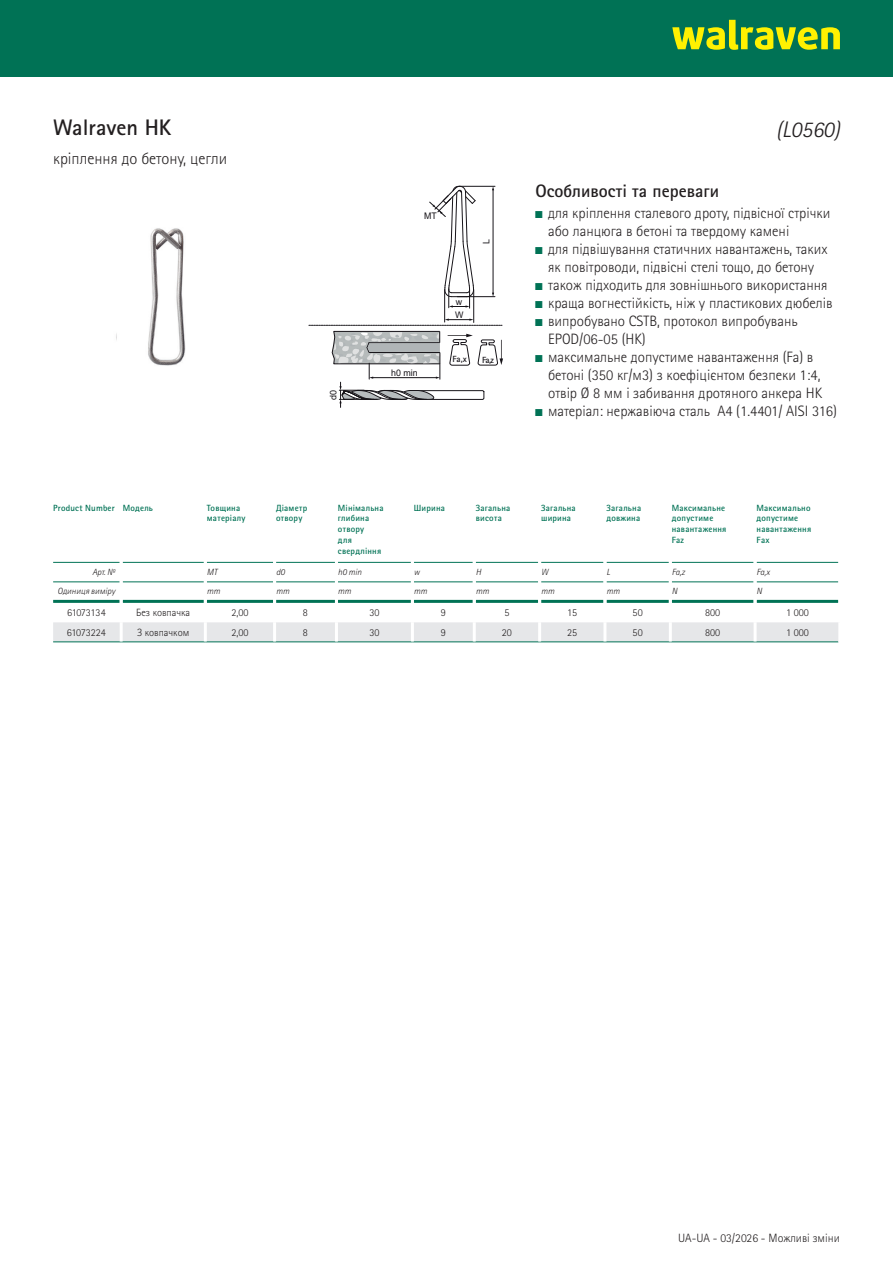
<style>
.page{position:relative;width:893px;height:1263px;background:#fff}
.page>*{position:absolute;margin:0;border:0;box-sizing:border-box;transform-origin:0 0}
.t1{font:700 22.5px "Rotis Sans Serif W1 G";color:#231f20}
.t2{font:italic 300 22.5px "Rotis Sans Serif W1 G";color:#231f20}
.t3{font:700 18px "Rotis Sans Serif W1 G";color:#231f20}
.t4{font:300 16.5px "Rotis Sans Serif W1 G";color:#231f20}
.t5{font:300 15px/18px "Rotis Sans Serif W1 G";color:#231f20}
.t6{font:300 12px "Rotis Sans Serif W1 G";color:#231f20}
.t7{font:300 10.5px "Rotis Sans Serif W1 G";color:#231f20}
.t8{font:300 10.5px "Rotis Sans Serif W1 G";letter-spacing:-.035em;color:#231f20}
.t9{font:700 9px/10.8px "Rotis Sans Serif W1 G";letter-spacing:.025em;color:#007255}
.t10{font:italic 300 9px "Rotis Sans Serif W1 G";color:#231f20}
.t11{font:9px "Arial";color:#171419}
.t12{font:700 8.85px "Rotis Sans Serif Std";color:#171419}
.s1{font-family:"Arial Narrow";font-weight:400;color:#007255}
</style>
<div class="page">
<div style="left:0;top:0;width:893px;height:77px;background:#007255"></div>
<svg style="left:672px;top:20px;width:168px;height:30px"></svg>
<hr style="left:459px;top:186px;width:36px;height:1px;background:#171419">
<hr style="left:457px;top:296px;width:38px;height:1px;background:#171419">
<hr style="left:493px;top:190px;width:1px;height:103px;background:#171419">
<hr style="left:444px;top:290px;width:1px;height:32px;background:#171419">
<hr style="left:473px;top:290px;width:1px;height:32px;background:#171419">
<svg style="left:309px;top:319px;width:194px;height:88px"></svg>
<svg style="left:429px;top:185px;width:47px;height:123px"></svg>
<img style="left:116px;top:228px;width:70px;height:138px">
<div style="left:53px;top:622px;width:785px;height:19px;background:#e6e7e9"></div>
<hr style="left:53px;top:562px;width:67px;height:1px;background:#007255">
<hr style="left:123px;top:562px;width:81px;height:1px;background:#007255">
<hr style="left:207px;top:562px;width:66px;height:1px;background:#007255">
<hr style="left:276px;top:562px;width:59px;height:1px;background:#007255">
<hr style="left:338px;top:562px;width:73px;height:1px;background:#007255">
<hr style="left:414px;top:562px;width:59px;height:1px;background:#007255">
<hr style="left:476px;top:562px;width:62px;height:1px;background:#007255">
<hr style="left:541px;top:562px;width:62px;height:1px;background:#007255">
<hr style="left:606px;top:562px;width:63px;height:1px;background:#007255">
<hr style="left:672px;top:562px;width:82px;height:1px;background:#007255">
<hr style="left:757px;top:562px;width:81px;height:1px;background:#007255">
<hr style="left:53px;top:581px;width:67px;height:1px;background:#007255">
<hr style="left:123px;top:581px;width:81px;height:1px;background:#007255">
<hr style="left:207px;top:581px;width:66px;height:1px;background:#007255">
<hr style="left:276px;top:581px;width:59px;height:1px;background:#007255">
<hr style="left:338px;top:581px;width:73px;height:1px;background:#007255">
<hr style="left:414px;top:581px;width:59px;height:1px;background:#007255">
<hr style="left:476px;top:581px;width:62px;height:1px;background:#007255">
<hr style="left:541px;top:581px;width:62px;height:1px;background:#007255">
<hr style="left:606px;top:581px;width:63px;height:1px;background:#007255">
<hr style="left:672px;top:581px;width:82px;height:1px;background:#007255">
<hr style="left:757px;top:581px;width:81px;height:1px;background:#007255">
<hr style="left:53px;top:641px;width:68px;height:1px;background:#007255">
<hr style="left:121px;top:641px;width:84px;height:1px;background:#007255">
<hr style="left:205px;top:641px;width:70px;height:1px;background:#007255">
<hr style="left:275px;top:641px;width:61px;height:1px;background:#007255">
<hr style="left:336px;top:641px;width:76px;height:1px;background:#007255">
<hr style="left:412px;top:641px;width:62px;height:1px;background:#007255">
<hr style="left:474px;top:641px;width:66px;height:1px;background:#007255">
<hr style="left:540px;top:641px;width:65px;height:1px;background:#007255">
<hr style="left:605px;top:641px;width:65px;height:1px;background:#007255">
<hr style="left:670px;top:641px;width:85px;height:1px;background:#007255">
<hr style="left:755px;top:641px;width:83px;height:1px;background:#007255">
<hr style="left:53px;top:600px;width:67px;height:3px;background:#007255">
<hr style="left:123px;top:600px;width:81px;height:3px;background:#007255">
<hr style="left:207px;top:600px;width:66px;height:3px;background:#007255">
<hr style="left:276px;top:600px;width:59px;height:3px;background:#007255">
<hr style="left:338px;top:600px;width:73px;height:3px;background:#007255">
<hr style="left:414px;top:600px;width:59px;height:3px;background:#007255">
<hr style="left:476px;top:600px;width:62px;height:3px;background:#007255">
<hr style="left:541px;top:600px;width:62px;height:3px;background:#007255">
<hr style="left:606px;top:600px;width:63px;height:3px;background:#007255">
<hr style="left:672px;top:600px;width:82px;height:3px;background:#007255">
<hr style="left:757px;top:600px;width:81px;height:3px;background:#007255">
<hr style="left:120px;top:622px;width:3px;height:19px;background:#fff">
<hr style="left:204px;top:622px;width:3px;height:19px;background:#fff">
<hr style="left:273px;top:622px;width:3px;height:19px;background:#fff">
<hr style="left:335px;top:622px;width:3px;height:19px;background:#fff">
<hr style="left:411px;top:622px;width:3px;height:19px;background:#fff">
<hr style="left:473px;top:622px;width:3px;height:19px;background:#fff">
<hr style="left:538px;top:622px;width:3px;height:19px;background:#fff">
<hr style="left:603px;top:622px;width:3px;height:19px;background:#fff">
<hr style="left:669px;top:622px;width:3px;height:19px;background:#fff">
<hr style="left:754px;top:622px;width:3px;height:19px;background:#fff">
<h1 class="t1" style="left:53px;top:113px;width:120px">Walraven HK</h1>
<h1 class="t2" style="left:776px;top:116px;width:65px">(L0560)</h1>
<p class="t4" style="left:53px;top:149px;width:176px">кріплення до бетону, цегли</p>
<p class="t3" style="left:535px;top:180px;width:185px">Особливості та переваги</p>
<p class="t5" style="left:548px;top:204px;width:284px;text-indent:-13px"><span class="s1">■</span> для кріплення сталевого дроту, підвісної стрічки або ланцюга в бетоні та твердому камені</p>
<p class="t5" style="left:535px;top:240px;width:294px;text-align:center"><span class="s1">■</span> для підвішування статичних навантажень, таких як повітроводи, підвісні стелі тощо, до бетону</p>
<p class="t5" style="left:535px;top:276px;width:294px"><span class="s1">■</span> також підходить для зовнішнього використання</p>
<p class="t5" style="left:535px;top:294px;width:299px"><span class="s1">■</span> краща вогнестійкість, ніж у пластикових дюбелів</p>
<p class="t5" style="left:548px;top:312px;width:251px;text-indent:-13px"><span class="s1">■</span> випробувано CSTB, протокол випробувань<br>EPOD/06-05 (HK)</p>
<p class="t5" style="left:548px;top:348px;width:276px;text-indent:-13px"><span class="s1">■</span> максимальне допустиме навантаження (Fa) в бетоні (350 кг/м3) з коефіцієнтом безпеки 1:4, отвір Ø 8 мм і забивання дротяного анкера HK</p>
<p class="t5" style="left:535px;top:402px;width:303px"><span class="s1">■</span> матеріал: нержавіюча сталь A4 (1.4401/ AISI 316)</p>
<p class="t11" style="left:424px;top:210px;width:14px">MT</p>
<p class="t11" style="left:480px;top:244px;width:6px;rotate:-90deg">L</p>
<p class="t11" style="left:456px;top:296px;width:8px">w</p>
<p class="t11" style="left:455px;top:308px;width:10px">W</p>
<p class="t12" style="left:452px;top:354px;width:16px">Fa,x</p>
<p class="t12" style="left:482px;top:354px;width:13px">Fa,z</p>
<p class="t11" style="left:391px;top:366px;width:28px">h0 min</p>
<p class="t11" style="left:327px;top:399px;width:12px;rotate:-90deg">d0</p>
<p class="t9" style="left:53px;top:502px;width:101px">Product Number Модель</p>
<p class="t9" style="left:207px;top:502px;width:40px">Товщина матеріалу</p>
<p class="t9" style="left:276px;top:502px;width:33px">Діаметр отвору</p>
<p class="t9" style="left:338px;top:502px;width:47px">Мінімальна глибина отвору<br>для свердління</p>
<p class="t9" style="left:414px;top:502px;width:33px">Ширина</p>
<p class="t9" style="left:476px;top:502px;width:36px">Загальна висота</p>
<p class="t9" style="left:541px;top:502px;width:36px">Загальна ширина</p>
<p class="t9" style="left:606px;top:502px;width:36px">Загальна довжина</p>
<p class="t9" style="left:672px;top:502px;width:56px">Максимальне допустиме навантаження<br>Faz</p>
<p class="t9" style="left:757px;top:502px;width:56px">Максимально допустиме навантаження<br>Fax</p>
<p class="t10" style="left:92px;top:567px;width:25px">Арт. №</p>
<p class="t10" style="left:207px;top:567px;width:12px">MT</p>
<p class="t10" style="left:276px;top:567px;width:10px">d0</p>
<p class="t10" style="left:338px;top:567px;width:25px">h0 min</p>
<p class="t10" style="left:414px;top:567px;width:8px">w</p>
<p class="t10" style="left:476px;top:567px;width:7px">H</p>
<p class="t10" style="left:541px;top:567px;width:9px">W</p>
<p class="t10" style="left:606px;top:567px;width:5px">L</p>
<p class="t10" style="left:672px;top:567px;width:14px">Fa,z</p>
<p class="t10" style="left:757px;top:567px;width:15px">Fa,x</p>
<p class="t10" style="left:58px;top:586px;width:59px">Одиниця виміру</p>
<p class="t10" style="left:207px;top:586px;width:15px">mm</p>
<p class="t10" style="left:276px;top:586px;width:15px">mm</p>
<p class="t10" style="left:338px;top:586px;width:15px">mm</p>
<p class="t10" style="left:414px;top:586px;width:15px">mm</p>
<p class="t10" style="left:476px;top:586px;width:15px">mm</p>
<p class="t10" style="left:541px;top:586px;width:15px">mm</p>
<p class="t10" style="left:606px;top:586px;width:15px">mm</p>
<p class="t10" style="left:672px;top:586px;width:7px">N</p>
<p class="t10" style="left:757px;top:586px;width:7px">N</p>
<p class="t8" style="left:67px;top:607px;width:40px">61073134</p>
<p class="t7" style="left:136px;top:607px;width:56px">Без ковпачка</p>
<p class="t7" style="left:231px;top:607px;width:19px">2,00</p>
<p class="t7" style="left:303px;top:607px;width:7px">8</p>
<p class="t7" style="left:369px;top:607px;width:12px">30</p>
<p class="t7" style="left:441px;top:607px;width:7px">9</p>
<p class="t7" style="left:504px;top:607px;width:7px">5</p>
<p class="t7" style="left:567px;top:607px;width:12px">15</p>
<p class="t7" style="left:633px;top:607px;width:12px">50</p>
<p class="t7" style="left:705px;top:607px;width:17px">800</p>
<p class="t7" style="left:786px;top:607px;width:24px">1 000</p>
<p class="t7" style="left:67px;top:626px;width:41px">61073224</p>
<p class="t7" style="left:137px;top:626px;width:54px">З ковпачком</p>
<p class="t7" style="left:231px;top:626px;width:19px">2,00</p>
<p class="t7" style="left:303px;top:626px;width:7px">8</p>
<p class="t7" style="left:369px;top:626px;width:12px">30</p>
<p class="t7" style="left:441px;top:626px;width:7px">9</p>
<p class="t7" style="left:502px;top:626px;width:12px">20</p>
<p class="t7" style="left:567px;top:626px;width:12px">25</p>
<p class="t7" style="left:633px;top:626px;width:12px">50</p>
<p class="t7" style="left:705px;top:626px;width:17px">800</p>
<p class="t7" style="left:786px;top:626px;width:24px">1 000</p>
<p class="t6" style="left:678px;top:1231px;width:163px">UA-UA - 03/2026 - Можливі зміни</p>
</div>
